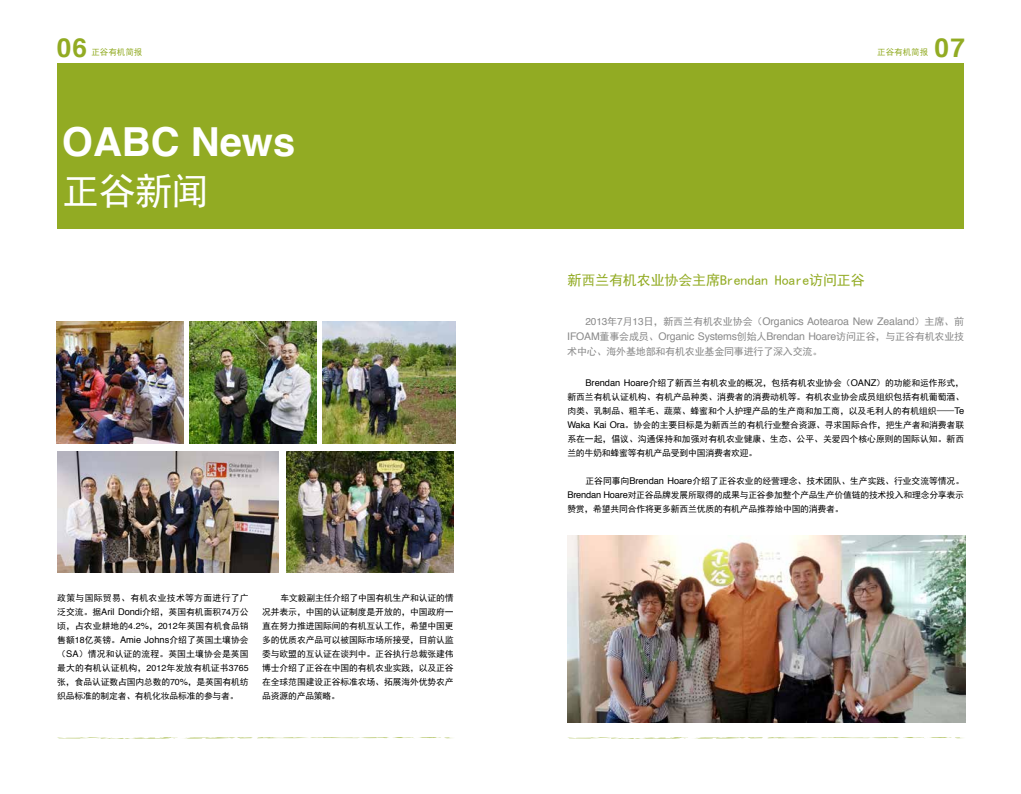
<style>
.page{position:relative;width:1021px;height:794px;background:#fff}
.page>*{position:absolute;margin:0;border:0;box-sizing:border-box;transform-origin:0 0}
.t1{font:700 40px "Helvetica";color:#fff}
.t2{font:37px "Sim Hei";color:#fff}
.t3{font:700 26.2px "Helvetica";color:#92ab23}
.t4{font:14px "Sim Hei";letter-spacing:-.01em;color:#92ab23}
.t5{font:10.5px/15px "Helvetica";letter-spacing:-.015em;color:#898989;text-align:right}
.t6{font:10px "Sim Hei";letter-spacing:-.02em;color:#898989}
.t7{font:8.8px/14px "Sim Hei";letter-spacing:-.02em;color:#000;text-align:justify}
.t8{font:8.5px "Sim Hei";color:#92ab23}
.s1{font-family:"Helvetica";font-size:9.2px}
.s2{font-family:"Helvetica"}
.s3{font-size:10px}
.s4{font-family:"Sim Hei";font-size:10px}
</style>
<div class="page">
<div style="left:57px;top:63px;width:906px;height:165px;background:#92ab23"></div>
<svg style="left:57px;top:737px;width:396px;height:2px"></svg>
<svg style="left:568px;top:737px;width:395px;height:2px"></svg>
<img style="left:567px;top:535px;width:398px;height:187px">
<img style="left:57px;top:452px;width:221px;height:120px">
<img style="left:286px;top:452px;width:167px;height:120px">
<img style="left:57px;top:321px;width:127px;height:123px">
<img style="left:189px;top:321px;width:127px;height:123px">
<img style="left:322px;top:321px;width:133px;height:123px">
<h3 class="t3" style="left:57px;top:26px;width:32px">06</h3>
<p class="t8" style="left:91px;top:48px;width:52px">正谷有机简报</p>
<p class="t8" style="left:877px;top:48px;width:52px">正谷有机简报</p>
<h3 class="t3" style="left:934px;top:26px;width:32px">07</h3>
<h1 class="t1" style="left:62px;top:109px;width:235px">OABC News</h1>
<h2 class="t2" style="left:63px;top:173px;width:147px">正谷新闻</h2>
<p class="t7" style="left:57px;top:591px;width:193px">政策与国际贸易、有机农业技术等方面进行了广泛交流。据<span class="s1">Aril Dondi</span>介绍，英国有机面积<span class="s2">74</span>万公顷，占农业耕地的<span class="s2">4</span><span class="s1">.</span><span class="s2">2</span><span class="s1">%</span>，<span class="s2">2012</span>年英国有机食品销售额<span class="s2">18</span>亿英镑。<span class="s1">Amie Johns</span>介绍了英国土壤协会（<span class="s1">SA</span>）情况和认证的流程。英国土壤协会是英国最大的有机认证机构，<span class="s2">2012</span>年发放有机证书<span class="s2">3765</span>张，食品认证数占国内总数的<span class="s2">70</span><span class="s1">%</span>，是英国有机纺织品标准的制定者、有机化妆品标准的参与者。</p>
<p class="t7" style="left:262px;top:591px;width:193px;text-indent:18px">车文毅副主任介绍了中国有机生产和认证的情况并表示，中国的认证制度是开放的，中国政府一直在努力推进国际间的有机互认工作，希望中国更多的优质农产品可以被国际市场所接受，目前认监委与欧盟的互认证在谈判中。正谷执行总裁张建伟博士介绍了正谷在中国的有机农业实践，以及正谷在全球范围建设正谷标准农场、拓展海外优势农产品资源的产品策略。</p>
<h3 class="t4" style="left:567px;top:273px;width:299px">新西兰有机农业协会主席Brendan Hoare访问正谷</h3>
<p class="t5" style="left:567px;top:314px;width:398px"><span class="s3">2013</span><span class="s4">年</span><span class="s3">7</span><span class="s4">月</span><span class="s3">13</span><span class="s4">日，新西兰有机农业协会（</span>Organics Aotearoa New Zealand<span class="s4">）主席、前<br></span>IFOAM<span class="s4">董事会成员、</span>Organic Systems<span class="s4">创始人</span>Brendan Hoare<span class="s4">访问正谷，与正谷有机农业技</span></p>
<p class="t6" style="left:567px;top:346px;width:256px">术中心、海外基地部和有机农业基金同事进行了深入交流。</p>
<p class="t7" style="left:567px;top:375px;width:398px;text-indent:18px"><span class="s1">Brendan Hoare</span>介绍了新西兰有机农业的概况，包括有机农业协会（<span class="s1">OANZ</span>）的功能和运作形式，新西兰有机认证机构、有机产品种类、消费者的消费动机等。有机农业协会成员组织包括有机葡萄酒、肉类、乳制品、粗羊毛、蔬菜、蜂蜜和个人护理产品的生产商和加工商，以及毛利人的有机组织——<span class="s1">Te Waka Kai Ora</span>。协会的主要目标是为新西兰的有机行业整合资源、寻求国际合作，把生产者和消费者联系在一起，倡议、沟通保持和加强对有机农业健康、生态、公平、关爱四个核心原则的国际认知。新西兰的牛奶和蜂蜜等有机产品受到中国消费者欢迎。</p>
<p class="t7" style="left:567px;top:473px;width:398px;text-indent:18px">正谷同事向<span class="s1">Brendan Hoare</span>介绍了正谷农业的经营理念、技术团队、生产实践、行业交流等情况。<span class="s1">Brendan Hoare</span>对正谷品牌发展所取得的成果与正谷参加整个产品生产价值链的技术投入和理念分享表示赞赏，希望共同合作将更多新西兰优质的有机产品推荐给中国的消费者。</p>
</div>
